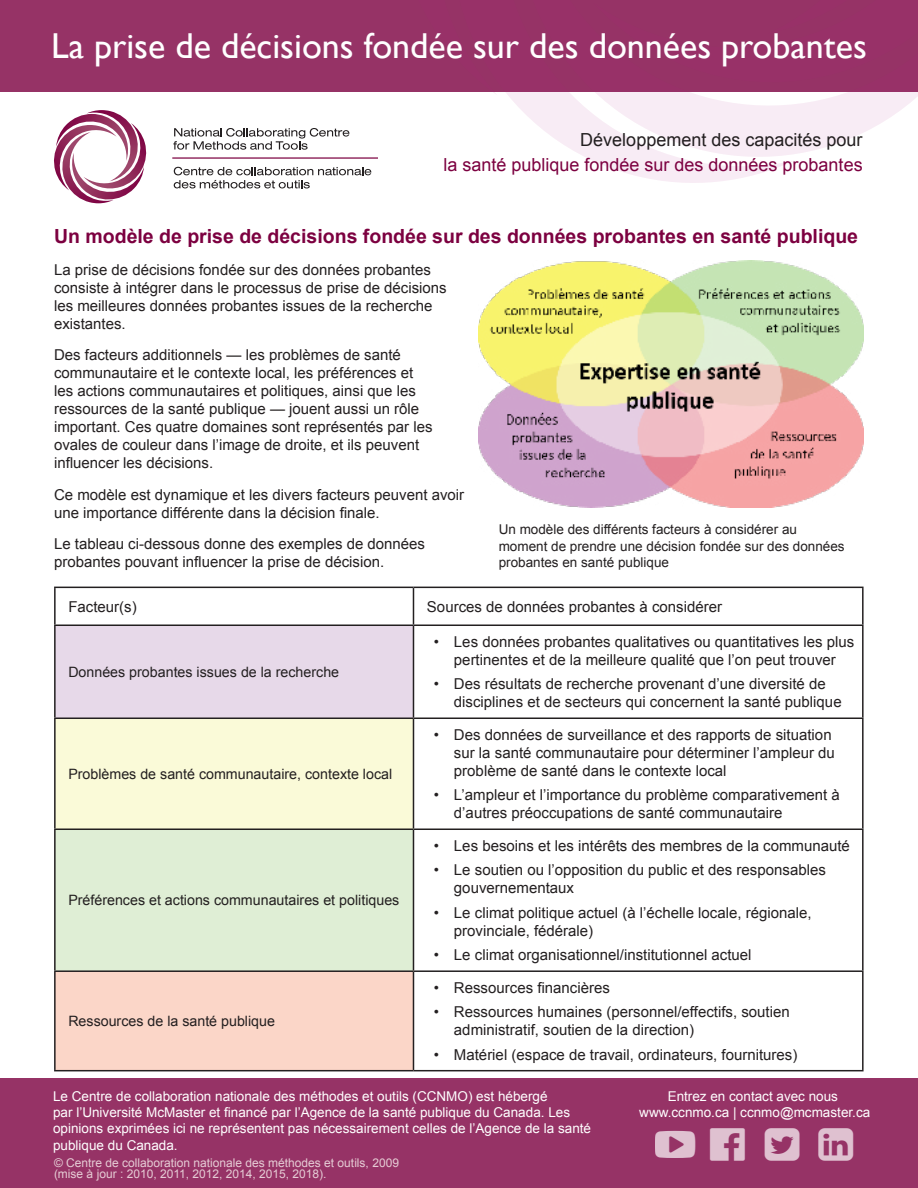
<style>
.page{position:relative;width:918px;height:1188px;background:#fff}
.page>*{position:absolute;margin:0;border:0;box-sizing:border-box;transform-origin:0 0}
.t1{font:36px "Gill Sans";color:#fff}
.t2{font:700 19.5px "Arial";color:#7c0040}
.t3{font:18px "Arial";color:#7c0040}
.t4{font:18px "Arial";color:#231f20}
.t5{font:15px/18px "Arial";color:#231f20}
.t6{font:14.25px "Arial";color:#231f20}
.t7{font:13.5px/16.2px "Arial";color:#fff;text-align:center}
.t8{font:13.5px/16.2px "Arial";color:#231f20}
.Product_decsription{font:12px "Arial";color:#e6ccd5}
</style>
<div class="page">
<div style="left:0;top:0;width:918px;height:92px;background:#963366"></div>
<svg style="left:506px;top:92px;width:412px;height:90px;fill:#f8ecf5"></svg>
<div style="left:55px;top:625px;width:358px;height:93px;background:#e7d9e9"></div>
<div style="left:55px;top:718px;width:358px;height:111px;background:#fafad8"></div>
<div style="left:55px;top:829px;width:358px;height:142px;background:#dfeed5"></div>
<div style="left:55px;top:971px;width:358px;height:100px;background:#fbd6c8"></div>
<hr style="left:54px;top:587px;width:359px;height:1px;background:#231f20">
<hr style="left:54px;top:588px;width:2px;height:37px;background:#231f20">
<hr style="left:413px;top:587px;width:451px;height:1px;background:#231f20">
<hr style="left:413px;top:588px;width:1px;height:37px;background:#231f20">
<hr style="left:862px;top:588px;width:2px;height:37px;background:#231f20">
<hr style="left:54px;top:625px;width:359px;height:1px;background:#231f20">
<hr style="left:54px;top:626px;width:2px;height:92px;background:#231f20">
<hr style="left:413px;top:625px;width:451px;height:1px;background:#231f20">
<hr style="left:413px;top:626px;width:1px;height:92px;background:#231f20">
<hr style="left:862px;top:626px;width:2px;height:92px;background:#231f20">
<hr style="left:54px;top:718px;width:359px;height:1px;background:#231f20">
<hr style="left:54px;top:719px;width:2px;height:110px;background:#231f20">
<hr style="left:413px;top:718px;width:451px;height:1px;background:#231f20">
<hr style="left:413px;top:719px;width:1px;height:110px;background:#231f20">
<hr style="left:862px;top:719px;width:2px;height:110px;background:#231f20">
<hr style="left:54px;top:829px;width:359px;height:1px;background:#231f20">
<hr style="left:54px;top:830px;width:2px;height:140px;background:#231f20">
<hr style="left:413px;top:829px;width:451px;height:1px;background:#231f20">
<hr style="left:413px;top:830px;width:1px;height:140px;background:#231f20">
<hr style="left:862px;top:830px;width:2px;height:140px;background:#231f20">
<hr style="left:54px;top:970px;width:359px;height:2px;background:#231f20">
<hr style="left:54px;top:972px;width:2px;height:98px;background:#231f20">
<hr style="left:413px;top:970px;width:451px;height:2px;background:#231f20">
<hr style="left:413px;top:972px;width:1px;height:98px;background:#231f20">
<hr style="left:862px;top:972px;width:2px;height:98px;background:#231f20">
<hr style="left:54px;top:1070px;width:359px;height:1px;background:#231f20">
<hr style="left:413px;top:1070px;width:451px;height:1px;background:#231f20">
<svg style="left:173px;top:128px;width:176px;height:22px"></svg>
<svg style="left:174px;top:167px;width:197px;height:21px"></svg>
<svg style="left:54px;top:110px;width:93px;height:93px"></svg>
<hr style="left:172px;top:157px;width:206px;height:2px;background:#7c0040">
<img style="left:478px;top:261px;width:386px;height:246px">
<div style="left:0;top:1078px;width:918px;height:110px;background:#963366"></div>
<p class="t1" style="left:51px;top:25px;width:817px">La prise de décisions fondée sur des données probantes</p>
<p class="t4" style="left:580px;top:128px;width:284px">Développement des capacités pour</p>
<p class="t3" style="left:443px;top:153px;width:421px">la santé publique fondée sur des données probantes</p>
<p class="t2" style="left:54px;top:223px;width:806px">Un modèle de prise de décisions fondée sur des données probantes en santé publique</p>
<p class="t5" style="left:54px;top:260px;width:394px">La prise de décisions fondée sur des données probantes consiste à intégrer dans le processus de prise de décisions les meilleures données probantes issues de la recherche existantes.</p>
<p class="t5" style="left:54px;top:346px;width:380px">Des facteurs additionnels — les problèmes de santé communautaire et le contexte local, les préférences et les actions communautaires et politiques, ainsi que les ressources de la santé publique — jouent aussi un rôle important. Ces quatre domaines sont représentés par les ovales de couleur dans l’image de droite, et ils peuvent influencer les décisions.</p>
<p class="t5" style="left:54px;top:485px;width:412px">Ce modèle est dynamique et les divers facteurs peuvent avoir une importance différente dans la décision finale.</p>
<p class="t5" style="left:54px;top:535px;width:373px">Le tableau ci-dessous donne des exemples de données probantes pouvant influencer la prise de décision.</p>
<p class="t5" style="left:68px;top:598px;width:70px">Facteur(s)</p>
<p class="t5" style="left:427px;top:598px;width:297px">Sources de données probantes à considérer</p>
<p class="t8" style="left:499px;top:522px;width:347px">Un modèle des différents facteurs à considérer au moment de prendre une décision fondée sur des données probantes en santé publique</p>
<p class="t6" style="left:68px;top:663px;width:272px">Données probantes issues de la recherche</p>
<p class="t6" style="left:68px;top:765px;width:325px">Problèmes de santé communautaire, contexte local</p>
<p class="t6" style="left:68px;top:891px;width:333px">Préférences et actions communautaires et politiques</p>
<p class="t6" style="left:68px;top:1012px;width:208px">Ressources de la santé publique</p>
<p class="t5" style="left:434px;top:633px;width:422px;text-align:center">• Les données probantes qualitatives ou quantitatives les plus pertinentes et de la meilleure qualité que l’on peut trouver</p>
<p class="t5" style="left:454px;top:675px;width:389px;text-indent:-20px">• Des résultats de recherche provenant d’une diversité de disciplines et de secteurs qui concernent la santé publique</p>
<p class="t5" style="left:454px;top:726px;width:382px;text-indent:-20px">• Des données de surveillance et des rapports de situation sur la santé communautaire pour déterminer l’ampleur du problème de santé dans le contexte local</p>
<p class="t5" style="left:454px;top:786px;width:387px;text-indent:-20px">• L’ampleur et l’importance du problème comparativement à d’autres préoccupations de santé communautaire</p>
<p class="t5" style="left:434px;top:837px;width:418px">• Les besoins et les intérêts des membres de la communauté</p>
<p class="t5" style="left:454px;top:861px;width:373px;text-indent:-20px">• Le soutien ou l’opposition du public et des responsables gouvernementaux</p>
<p class="t5" style="left:454px;top:904px;width:359px;text-indent:-20px">• Le climat politique actuel (à l’échelle locale, régionale, provinciale, fédérale)</p>
<p class="t5" style="left:434px;top:946px;width:319px">• Le climat organisationnel/institutionnel actuel</p>
<p class="t5" style="left:434px;top:979px;width:178px">• Ressources financières</p>
<p class="t5" style="left:454px;top:1003px;width:337px;text-indent:-20px">• Ressources humaines (personnel/effectifs, soutien administratif, soutien de la direction)</p>
<p class="t5" style="left:434px;top:1046px;width:365px">• Matériel (espace de travail, ordinateurs, fournitures)</p>
<p class="t7" style="left:53px;top:1088px;width:539px;text-align:left">Le Centre de collaboration nationale des méthodes et outils (CCNMO) est hébergé<br>par l’Université McMaster et financé par l’Agence de la santé publique du Canada. Les opinions exprimées ici ne représentent pas nécessairement celles de l’Agence de la santé publique du Canada.</p>
<p class="Product_decsription" style="left:54px;top:1154px;width:347px">© Centre de collaboration nationale des méthodes et outils, 2009</p>
<p class="Product_decsription" style="left:54px;top:1166px;width:274px">(mise à jour : 2010, 2011, 2012, 2014, 2015, 2018).</p>
<p class="t7" style="left:639px;top:1088px;width:233px">Entrez en contact avec nous www.ccnmo.ca | ccnmo@mcmaster.ca</p>
</div>
